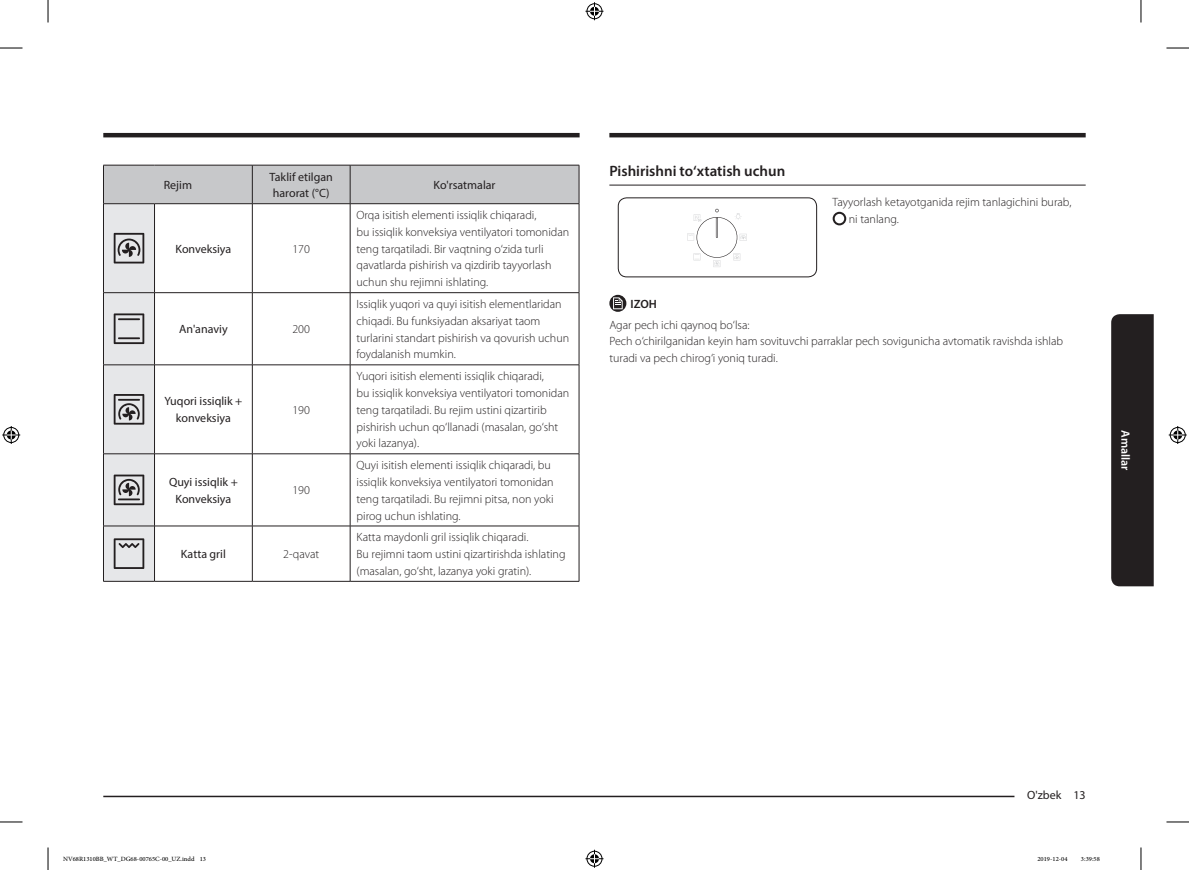
<style>
.page{position:relative;width:1189px;height:870px;background:#fff}
.page>*{position:absolute;margin:0;border:0;box-sizing:border-box;transform-origin:0 0}
.t1{font:600 15px "Myriad Pro";color:#231f20}
.P_Text-center{font:300 12px/16.8px "Myriad Pro";color:#231f20}
.P_Text-center-2{font:12px/16.8px "Myriad Pro";color:#231f20;text-align:center}
.t2{font:600 12px "Myriad Pro";color:#fff}
.DL_DT_Info{font:600 12px "Myriad Pro";color:#231f20}
.t3{font:9px "Adobe Arabic";color:#000}
</style>
<div class="page">
<hr style="left:103px;top:796px;width:936px;height:1px;background:#231f20">
<div style="left:1014px;top:786px;width:71px;height:15px;background:#fff"></div>
<div style="left:1111px;top:314px;width:43px;height:272px;background:#231f20"></div>
<hr style="left:103px;top:133px;width:477px;height:4px;background:#231f20">
<hr style="left:609px;top:133px;width:476px;height:4px;background:#231f20">
<hr style="left:579px;top:165px;width:1px;height:38px;background:#231f20">
<hr style="left:579px;top:204px;width:1px;height:88px;background:#231f20">
<hr style="left:579px;top:293px;width:1px;height:72px;background:#231f20">
<hr style="left:579px;top:365px;width:1px;height:89px;background:#231f20">
<hr style="left:579px;top:454px;width:1px;height:72px;background:#231f20">
<hr style="left:579px;top:526px;width:1px;height:55px;background:#231f20">
<hr style="left:103px;top:581px;width:51px;height:1px;background:#231f20">
<hr style="left:154px;top:581px;width:98px;height:1px;background:#231f20">
<hr style="left:252px;top:581px;width:98px;height:1px;background:#231f20">
<hr style="left:350px;top:581px;width:229px;height:1px;background:#231f20">
<svg style="left:103px;top:165px;width:476px;height:416px"></svg>
<hr style="left:609px;top:185px;width:476px;height:1px;background:#231f20">
<svg style="left:618px;top:198px;width:198px;height:79px"></svg>
<div style="left:618px;top:197px;width:199px;height:80px;border:1px solid #231f20;border-radius:9px"></div>
<svg style="left:832px;top:212px;width:14px;height:13px"></svg>
<svg style="left:609px;top:295px;width:17px;height:17px"></svg>
<svg style="left:613px;top:297px;width:10px;height:12px"></svg>
<svg style="left:0;top:48px;width:22px;height:1px"></svg>
<svg style="left:1166px;top:48px;width:23px;height:1px"></svg>
<svg style="left:0;top:822px;width:22px;height:1px"></svg>
<svg style="left:1166px;top:822px;width:23px;height:1px"></svg>
<svg style="left:48px;top:0;width:1px;height:22px"></svg>
<svg style="left:48px;top:847px;width:1px;height:23px"></svg>
<svg style="left:1141px;top:0;width:1px;height:22px"></svg>
<svg style="left:1141px;top:847px;width:1px;height:23px"></svg>
<svg style="left:585px;top:2px;width:18px;height:18px"></svg>
<svg style="left:585px;top:850px;width:18px;height:18px"></svg>
<svg style="left:2px;top:426px;width:18px;height:18px"></svg>
<svg style="left:1169px;top:426px;width:18px;height:18px"></svg>
<p class="P_Text-center-2" style="left:164px;top:176px;width:30px">Rejim</p>
<p class="P_Text-center-2" style="left:270px;top:168px;width:65px;text-align:left">Taklif etilgan harorat (°C)</p>
<p class="P_Text-center-2" style="left:434px;top:176px;width:63px">Ko'rsatmalar</p>
<p class="P_Text-center-2" style="left:175px;top:240px;width:57px">Konveksiya</p>
<p class="P_Text-center" style="left:292px;top:240px;width:19px">170</p>
<p class="P_Text-center-2" style="left:179px;top:321px;width:50px">An'anaviy</p>
<p class="P_Text-center" style="left:292px;top:321px;width:19px">200</p>
<p class="P_Text-center-2" style="left:164px;top:393px;width:79px">Yuqori issiqlik + konveksiya</p>
<p class="P_Text-center" style="left:292px;top:402px;width:19px">190</p>
<p class="P_Text-center-2" style="left:169px;top:473px;width:70px">Quyi issiqlik +<br>Konveksiya</p>
<p class="P_Text-center" style="left:292px;top:482px;width:19px">190</p>
<p class="P_Text-center-2" style="left:181px;top:545px;width:46px">Katta gril</p>
<p class="P_Text-center" style="left:283px;top:546px;width:38px">2-qavat</p>
<p class="P_Text-center" style="left:356px;top:207px;width:214px">Orqa isitish elementi issiqlik chiqaradi,<br>bu issiqlik konveksiya ventilyatori tomonidan teng tarqatiladi. Bir vaqtning o‘zida turli qavatlarda pishirish va qizdirib tayyorlash uchun shu rejimni ishlating.</p>
<p class="P_Text-center" style="left:356px;top:296px;width:214px">Issiqlik yuqori va quyi isitish elementlaridan chiqadi. Bu funksiyadan aksariyat taom turlarini standart pishirish va qovurish uchun foydalanish mumkin.</p>
<p class="P_Text-center" style="left:356px;top:368px;width:214px">Yuqori isitish elementi issiqlik chiqaradi,<br>bu issiqlik konveksiya ventilyatori tomonidan teng tarqatiladi. Bu rejim ustini qizartirib pishirish uchun qo‘llanadi (masalan, go‘sht yoki lazanya).</p>
<p class="P_Text-center" style="left:356px;top:457px;width:199px">Quyi isitish elementi issiqlik chiqaradi, bu issiqlik konveksiya ventilyatori tomonidan teng tarqatiladi. Bu rejimni pitsa, non yoki pirog uchun ishlating.</p>
<p class="P_Text-center" style="left:356px;top:529px;width:210px">Katta maydonli gril issiqlik chiqaradi.<br>Bu rejimni taom ustini qizartirishda ishlating (masalan, go‘sht, lazanya yoki gratin).</p>
<h2 class="t1" style="left:609px;top:162px;width:177px">Pishirishni to‘xtatish uchun</h2>
<p class="P_Text-center" style="left:849px;top:194px;width:224px;text-indent:-16px">Tayyorlash ketayotganida rejim tanlagichini burab, ni tanlang.</p>
<p class="DL_DT_Info" style="left:631px;top:296px;width:28px">IZOH</p>
<p class="P_Text-center" style="left:609px;top:316px;width:142px">Agar pech ichi qaynoq bo‘lsa:</p>
<p class="P_Text-center" style="left:609px;top:333px;width:455px">Pech o‘chirilganidan keyin ham sovituvchi parraklar pech sovigunicha avtomatik ravishda ishlab turadi va pech chirog‘i yoniq turadi.</p>
<p class="t2" style="left:1133px;top:430px;width:42px;rotate:90deg">Amallar</p>
<p class="P_Text-center-2" style="left:1027px;top:786px;width:60px">O'zbek 13</p>
<p class="t3" style="left:63px;top:853px;width:145px">NV68R1310BB_WT_DG68-00765C-00_UZ.indd 13</p>
<p class="t3" style="left:1037px;top:853px;width:32px">2019-12-04</p>
<p class="t3" style="left:1081px;top:853px;width:20px">3:39:58</p>
</div>
